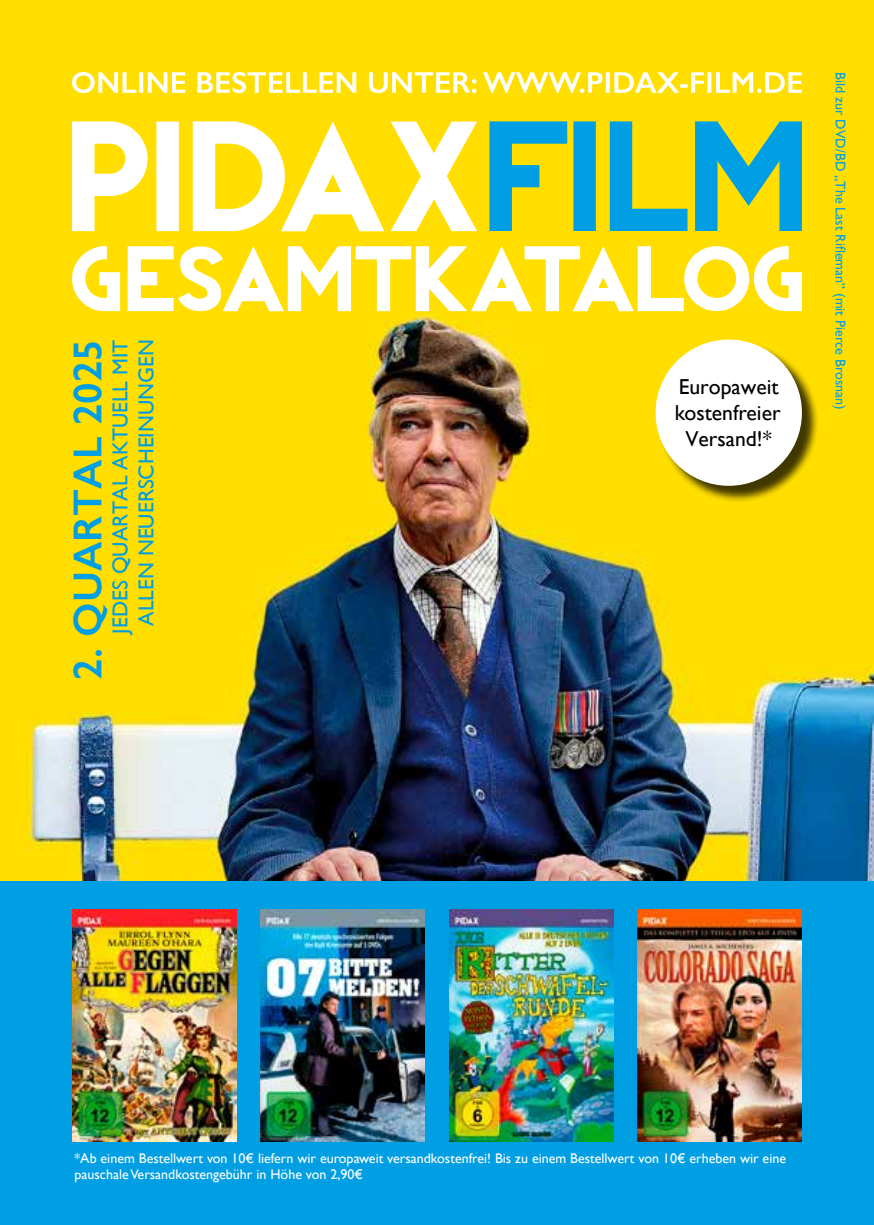
<style>
.page{position:relative;width:874px;height:1225px;background:#fff}
.page>*{position:absolute;margin:0;border:0;box-sizing:border-box;transform-origin:0 0}
.t1{font:600 40.6px "Gill Sans";color:#009ee3}
.t2{font:21.6px/26px "Gill Sans";color:#009ee3;text-align:center}
.t3{font:21.6px/26px "Gill Sans";color:#000;text-align:center}
.t4{font:14px/16.8px "Gill Sans";color:#fff}
.t5{font:14px "Gill Sans";color:#009ee3}
</style>
<div class="page">
<img style="left:0;top:0;width:873px;height:1142px">
<svg style="left:72px;top:246px;width:729px;height:65px"></svg>
<svg style="left:72px;top:121px;width:405px;height:110px"></svg>
<svg style="left:489px;top:121px;width:312px;height:110px;background:#81be6f"></svg>
<div style="left:0;top:881px;width:872px;height:344px;background:#009ee3"></div>
<svg style="left:72px;top:72px;width:729px;height:21px"></svg>
<div style="left:657px;top:341px;width:161px;height:162px;background:#000;opacity:.75"></div>
<div style="left:655px;top:339px;width:146px;height:147px;background:#fff;border-radius:50%"></div>
<img style="left:637px;top:910px;width:164px;height:231px">
<img style="left:449px;top:910px;width:164px;height:231px">
<img style="left:260px;top:910px;width:165px;height:231px">
<img style="left:72px;top:910px;width:164px;height:231px">
<h1 class="t1" style="left:63px;top:679px;width:341px;rotate:-90deg">2. QUARTAL 2025</h1>
<h2 class="t2" style="left:107px;top:633px;width:295px;rotate:-90deg">JEDES QUARTAL AKTUELL MIT<br>ALLEN NEUERSCHEINUNGEN</h2>
<h2 class="t3" style="left:674px;top:374px;width:107px">Europaweit kostenfreier<br>Versand!*</h2>
<p class="t5" style="left:848px;top:72px;width:339px;rotate:90deg">Bild zur DVD/BD „The Last Rifleman“ (mit Pierce Brosnan)</p>
<p class="t4" style="left:74px;top:1149px;width:712px">*Ab einem Bestellwert von 10€ liefern wir europaweit versandkostenfrei! Bis zu einem Bestellwert von 10€ erheben wir eine pauschale Versandkostengebühr in Höhe von 2,90€</p>
</div>
